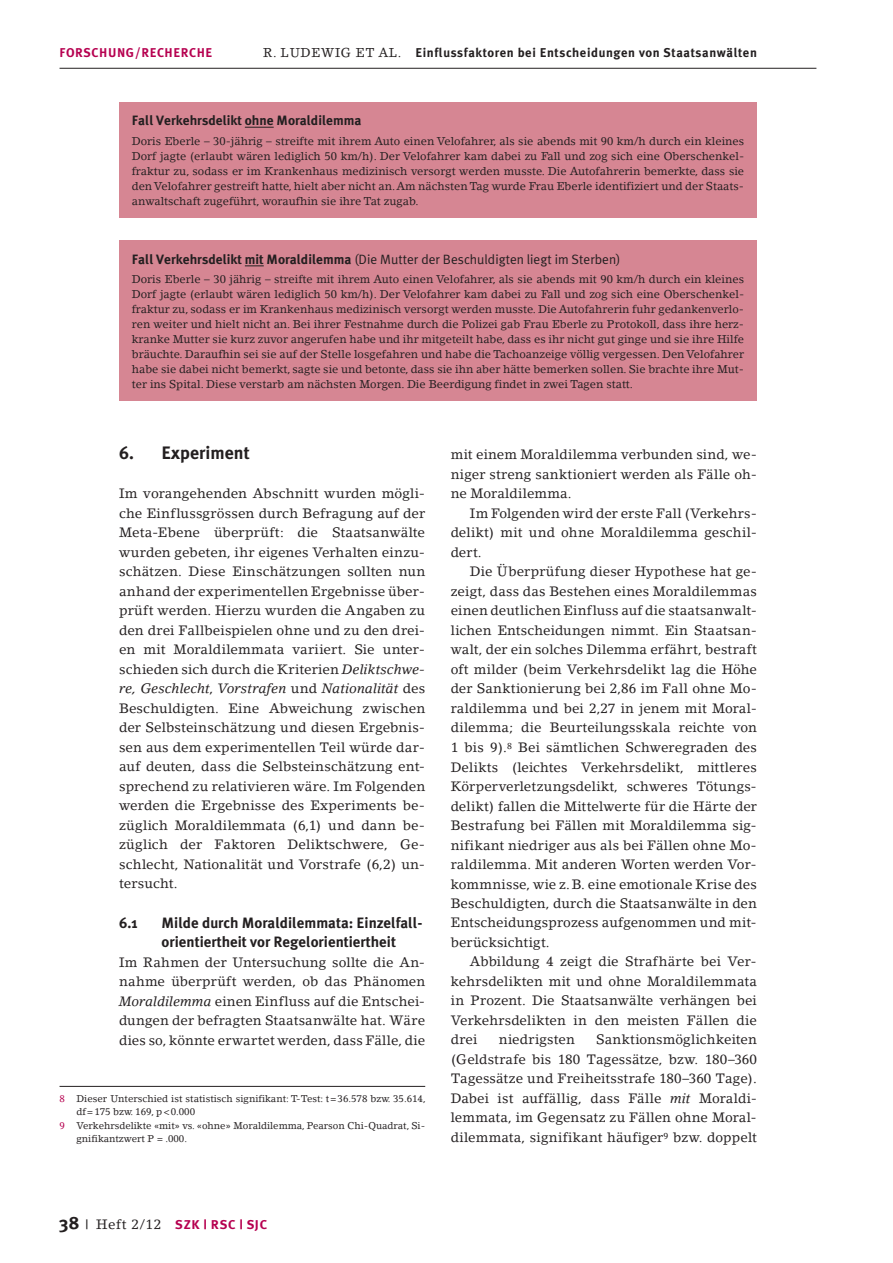
<style>
.page{position:relative;width:893px;height:1263px;background:#fff}
.page>*{position:absolute;margin:0;border:0;box-sizing:border-box;transform-origin:0 0}
.t1{font:700 18px "Meta Plus";color:#231f20}
.t2{font:700 15px/19.5px "Meta Plus";color:#231f20}
.t3{font:13.5px/19.5px "Lino Letter";letter-spacing:.005em;color:#231f20;text-align:justify}
.t4{font:13.5px "Meta Plus Normal";color:#231f20}
.t5{font:700 13.5px "Meta Plus";color:#231f20}
.t6{font:700 12.75px "Meta Plus";letter-spacing:.045em;color:#231f20}
.t7{font:700 12.75px "Meta Plus";letter-spacing:.045em;color:#b60150;scale:1.05 1}
.t8{font:700 12.75px "Meta Plus";letter-spacing:.045em;color:#b60150}
.t9{font:12.75px "Lino Letter";color:#231f20}
.t10{font:11.25px/15px "Lino Letter";color:#231f20;text-align:justify}
.t11{font:9.75px "Lino Letter";color:#231f20}
.s1{font-family:"Lino Letter";font-weight:400}
.s2{font-family:"Meta Plus";font-weight:700}
.s3{font-style:italic}
.s4{color:#b60150}
.s5{font-size:18px;color:#231f20}
.s6{font-weight:400;color:#231f20}
.s7{font-family:"Lino Letter";font-weight:400;font-size:13.5px;color:#231f20}
</style>
<div class="page">
<hr style="left:60px;top:68px;width:756px;height:1px;background:#231f20">
<div style="left:119px;top:102px;width:638px;height:115px;background:#d68693"></div>
<svg style="left:245px;top:127px;width:29px;height:1px"></svg>
<div style="left:119px;top:240px;width:638px;height:161px;background:#d68693"></div>
<svg style="left:245px;top:266px;width:19px;height:1px"></svg>
<hr style="left:60px;top:1086px;width:365px;height:1px;background:#231f20">
<p class="t8" style="left:60px;top:45px;width:25px">Forsc</p>
<p class="t8" style="left:99px;top:45px;width:115px">hung/recherche</p>
<p class="t9" style="left:263px;top:45px;width:38px">R. Lude</p>
<p class="t6" style="left:321px;top:45px;width:437px"><span class="s1">wig et al .</span> Einflussfaktoren bei Entscheidungen von Staatsanwälten</p>
<p class="t5" style="left:132px;top:113px;width:231px">Fall Verkehrsdelikt ohne Moraldilemma</p>
<p class="t10" style="left:132px;top:133px;width:614px">Doris Eberle – 30-jährig – streifte mit ihrem Auto einen Velofahrer, als sie abends mit 90 km/h durch ein kleines Dorf jagte (erlaubt wären lediglich 50 km/h). Der Velofahrer kam dabei zu Fall und zog sich eine Oberschenkel&shy;fraktur zu, sodass er im Krankenhaus medizinisch versorgt werden musste. Die Autofahrerin bemerkte, dass sie den Velofahrer gestreift hatte, hielt aber nicht an. Am nächsten Tag wurde Frau Eberle identifiziert und der Staats&shy;anwaltschaft zugeführt, woraufhin sie ihre Tat zugab.</p>
<p class="t4" style="left:132px;top:251px;width:490px"><span class="s2">Fall Verkehrsdelikt mit Moraldilemma</span> (Die Mutter der Beschuldigten liegt im Sterben)</p>
<p class="t10" style="left:132px;top:272px;width:614px">Doris Eberle – 30 jährig – streifte mit ihrem Auto einen Velofahrer, als sie abends mit 90 km/h durch ein kleines Dorf jagte (erlaubt wären lediglich 50 km/h). Der Velofahrer kam dabei zu Fall und zog sich eine Oberschenkel&shy;fraktur zu, sodass er im Krankenhaus medizinisch versorgt werden musste. Die Autofahrerin fuhr gedankenverlo&shy;ren weiter und hielt nicht an. Bei ihrer Festnahme durch die Polizei gab Frau Eberle zu Protokoll, dass ihre herz&shy;kranke Mutter sie kurz zuvor angerufen habe und ihr mitgeteilt habe, dass es ihr nicht gut ginge und sie ihre Hilfe bräuchte. Daraufhin sei sie auf der Stelle losgefahren und habe die Tachoanzeige völlig vergessen. Den Velofahrer habe sie dabei nicht bemerkt, sagte sie und betonte, dass sie ihn aber hätte bemerken sollen. Sie brachte ihre Mut&shy;ter ins Spital. Diese verstarb am nächsten Morgen. Die Beerdigung findet in zwei Tagen statt.</p>
<h1 class="t1" style="left:119px;top:443px;width:132px">6. Experiment</h1>
<p class="t3" style="left:119px;top:484px;width:308px">Im vorangehenden Abschnitt wurden mögli&shy;che Einflussgrössen durch Befragung auf der Meta-Ebene überprüft: die Staatsanwälte wurden gebeten, ihr eigenes Verhalten einzu&shy;schätzen. Diese Einschätzungen sollten nun anhand der experimentellen Ergebnisse über&shy;prüft werden. Hierzu wurden die Angaben zu den drei Fallbeispielen ohne und zu den drei&shy;en mit Moraldilemmata variiert. Sie unter&shy;schieden sich durch die Kriterien <span class="s3">Deliktschwe&shy;re, Geschlecht</span>, <span class="s3">Vorstrafen</span> und <span class="s3">Nationalität</span> des Beschuldigten. Eine Abweichung zwischen der Selbsteinschätzung und diesen Ergebnis&shy;sen aus dem experimentellen Teil würde dar&shy;auf deuten, dass die Selbsteinschätzung ent&shy;sprechend zu relativieren wäre. Im Folgenden werden die Ergebnisse des Experiments be&shy;züglich Moraldilemmata (6,1) und dann be&shy;züglich der Faktoren Deliktschwere, Ge&shy;schlecht, Nationalität und Vorstrafe (6,2) un&shy;tersucht.</p>
<p class="t2" style="left:119px;top:912px;width:20px">6.1</p>
<p class="t2" style="left:162px;top:912px;width:262px">Milde durch Moraldilemmata: Einzelfall&shy;orientiertheit vor Regelorientiertheit</p>
<p class="t3" style="left:119px;top:952px;width:308px">Im Rahmen der Untersuchung sollte die An&shy;nahme überprüft werden, ob das Phänomen <span class="s3">Moraldilemma</span> einen Einfluss auf die Entschei&shy;dungen der befragten Staatsanwälte hat. Wäre dies so, könnte erwartet werden, dass Fälle, die</p>
<p class="t11" style="left:60px;top:1092px;width:368px"><span class="s4">8</span> Dieser Unterschied ist statistisch signifikant: T-Test: t=36.578 bzw. 35.614,</p>
<p class="t11" style="left:77px;top:1106px;width:120px">df=175 bzw. 169, p&lt;0.000</p>
<p class="t11" style="left:60px;top:1119px;width:367px"><span class="s4">9</span> Verkehrsdelikte «mit» vs. «ohne» Moraldilemma, Pearson Chi-Quadrat, Si-</p>
<p class="t11" style="left:77px;top:1133px;width:112px">gnifikantzwert P = .000.</p>
<p class="t3" style="left:451px;top:445px;width:308px">mit einem Moraldilemma verbunden sind, we&shy;niger streng sanktioniert werden als Fälle oh&shy;ne Moraldilemma.</p>
<p class="t3" style="left:451px;top:503px;width:308px;text-indent:19px">Im Folgenden wird der erste Fall (Verkehrs&shy;delikt) mit und ohne Moraldilemma geschil&shy;dert.</p>
<p class="t3" style="left:451px;top:562px;width:308px;text-align:left;text-indent:19px">Die Überprüfung dieser Hypothese hat ge&shy;zeigt, dass das Bestehen eines Moraldilemmas einen deutlichen Einfluss auf die staatsanwalt&shy;lichen Entscheidungen nimmt. Ein Staatsan&shy;walt, der ein solches Dilemma erfährt, bestraft oft milder (beim Verkehrsdelikt lag die Höhe der Sanktionierung bei 2,86 im Fall ohne Mo&shy;raldilemma und bei 2,27 in jenem mit Moral&shy;dilemma; die Beurteilungsskala reichte von 1 bis 9).<sup>8</sup> Bei sämtlichen Schweregraden des Delikts (leichtes Verkehrsdelikt, mittleres Körperverletzungsdelikt, schweres Tötungs&shy;delikt) fallen die Mittelwerte für die Härte der Bestrafung bei Fällen mit Moraldilemma sig&shy;nifikant niedriger aus als bei Fällen ohne Mo&shy;raldilemma. Mit anderen Worten werden Vor&shy;kommnisse, wie z.B. eine emotionale Krise des Beschuldigten, durch die Staatsanwälte in den Entscheidungsprozess aufgenommen und mit&shy;berücksichtigt.</p>
<p class="t3" style="left:451px;top:952px;width:308px;text-indent:19px">Abbildung 4 zeigt die Strafhärte bei Ver&shy;kehrsdelikten mit und ohne Moraldilemmata in Prozent. Die Staatsanwälte verhängen bei Verkehrsdelikten in den meisten Fällen die drei</p>
<p class="t3" style="left:451px;top:1030px;width:308px;text-align:left;text-indent:145px">Sanktionsmöglichkeiten (Geldstrafe bis 180 Tagessätze, bzw. 180–360<br>Tagessätze und Freiheitsstrafe 180–360 Tage).<br>Dabei ist auffällig, dass Fälle <span class="s3">mit</span> Moraldi&shy;lemmata, im Gegensatz zu Fällen ohne Moral&shy;dilemmata, signifikant häufiger<sup>9</sup> bzw. doppelt</p>
<p class="t3" style="left:499px;top:1030px;width:77px">niedrigsten</p>
<p class="t7" style="left:60px;top:1217px;width:199px"><span class="s5">38</span> <span class="s6">|</span> <span class="s7">Heft 2/12</span> SZK | RSC | SJC</p>
</div>
